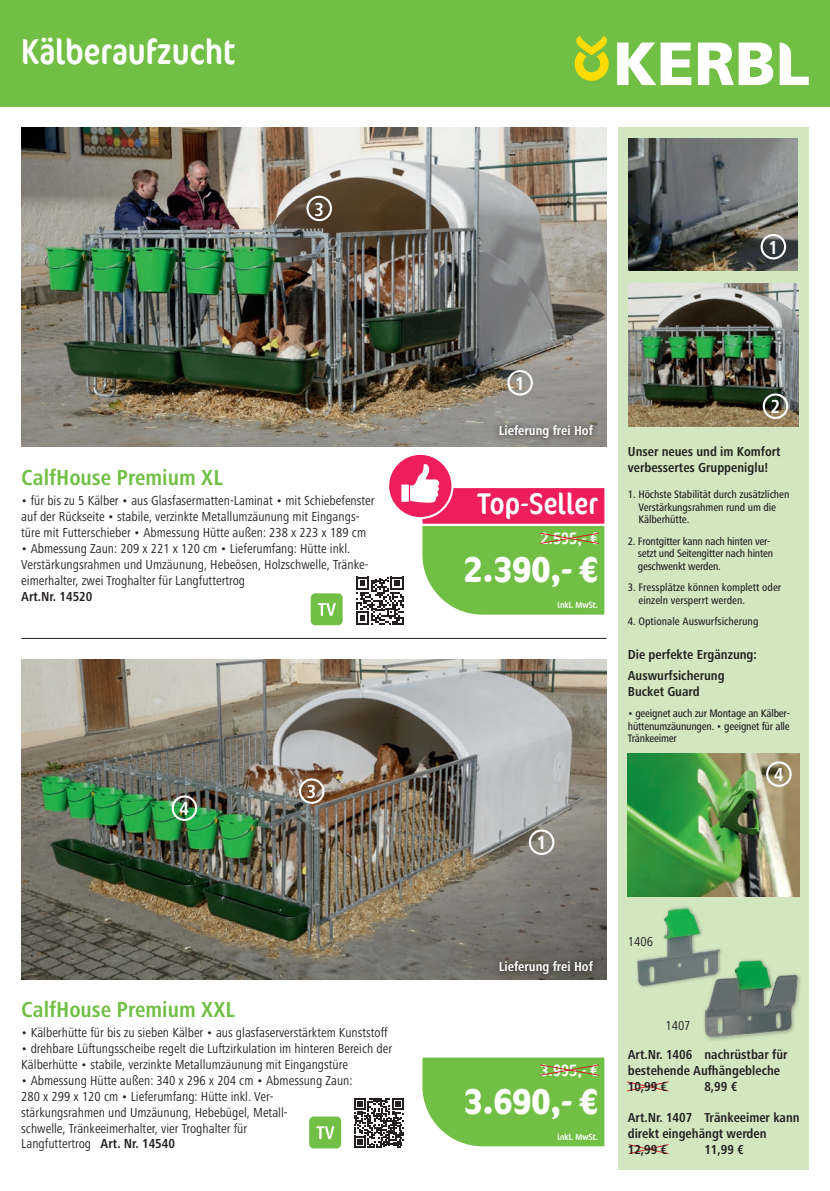
<style>
.page{position:relative;width:830px;height:1191px;background:#fff}
.page>*{position:absolute;margin:0;border:0;box-sizing:border-box;transform-origin:0 0}
.t1{font:700 condensed 36px "Cocon Offc Pro";color:#fff}
.t2{font:condensed 36px "Cocon Offc Pro";color:#fff}
.t3{font:condensed 30px "Cocon Offc Pro";color:#fff}
.t4{font:700 condensed 22.5px "Frutiger Next LTW1 G";color:#71bf44}
.t5{font:700 condensed 19.5px "Frutiger Next LTW1 G";color:#fff}
.t6{font:condensed 16.5px "Cocon Offc Pro";color:#fff}
.t7{font:condensed 13.5px/15.9px "Frutiger Next LTW1 G";color:#231f20}
.t8{font:700 condensed 13.5px/15.9px "Frutiger Next LTW1 G";color:#231f20}
.t9{font:700 condensed 13.5px "Frutiger Next LTW1 G";color:#fff}
.t10{font:500 condensed 11.25px/12.8px "Frutiger Next LTW1 G";letter-spacing:-.01em;color:#231f20}
.t11{font:condensed 9px "Cocon Offc Pro";color:#fff}
.s1{font-weight:700}
</style>
<div class="page">
<div style="left:0;top:0;width:829px;height:106px;background:#71bf44"></div>
<svg style="left:574px;top:36px;width:34px;height:45px"></svg>
<svg style="left:617px;top:43px;width:74px;height:42px"></svg>
<svg style="left:697px;top:43px;width:75px;height:42px"></svg>
<svg style="left:779px;top:43px;width:29px;height:42px"></svg>
<div style="left:617px;top:128px;width:191px;height:1041px;background:#d2e7c0"></div>
<img style="left:21px;top:659px;width:585px;height:320px">
<img style="left:21px;top:128px;width:585px;height:318px">
<img style="left:628px;top:138px;width:169px;height:132px">
<img style="left:628px;top:283px;width:169px;height:143px">
<div style="left:634px;top:905px;width:90px;height:84px;background:#231f20;opacity:.35"></div>
<img style="left:634px;top:906px;width:88px;height:81px">
<img style="left:627px;top:753px;width:171px;height:143px">
<img style="left:697px;top:955px;width:103px;height:86px">
<hr style="left:21px;top:638px;width:585px;height:1px;background:#231f20">
<svg style="left:356px;top:576px;width:48px;height:49px"></svg>
<div style="left:310px;top:593px;width:32px;height:32px;background:#71bf44;border-radius:5px"></div>
<svg style="left:318px;top:603px;width:18px;height:13px"></svg>
<div style="left:760px;top:234px;width:25px;height:25px;border:2px solid #fff;border-radius:50%"></div>
<div style="left:762px;top:393px;width:25px;height:26px;border:2px solid #fff;border-radius:50%"></div>
<div style="left:306px;top:196px;width:26px;height:25px;border:2px solid #fff;border-radius:50%"></div>
<div style="left:299px;top:778px;width:25px;height:26px;border:2px solid #fff;border-radius:50%"></div>
<div style="left:171px;top:795px;width:26px;height:26px;border:2px solid #fff;border-radius:50%"></div>
<div style="left:765px;top:761px;width:26px;height:26px;border:2px solid #fff;border-radius:50%"></div>
<div style="left:507px;top:370px;width:25px;height:25px;border:2px solid #fff;border-radius:50%"></div>
<div style="left:528px;top:829px;width:26px;height:26px;border:2px solid #fff;border-radius:50%"></div>
<div style="left:492px;top:418px;width:108px;height:27px;background:#231f20;opacity:.53"></div>
<div style="left:492px;top:954px;width:108px;height:27px;background:#231f20;opacity:.53"></div>
<svg style="left:422px;top:526px;width:183px;height:89px;background:#79c14e"></svg>
<svg style="left:354px;top:1098px;width:49px;height:50px"></svg>
<div style="left:309px;top:1116px;width:32px;height:32px;background:#71bf44;border-radius:5px"></div>
<svg style="left:316px;top:1126px;width:18px;height:13px"></svg>
<svg style="left:422px;top:1057px;width:183px;height:90px;background:#7ac250"></svg>
<svg style="left:627px;top:1081px;width:42px;height:10px"></svg>
<svg style="left:628px;top:1144px;width:41px;height:10px"></svg>
<div style="left:420px;top:486px;width:186px;height:40px;background:#ee1e5b;border:2px solid #fff"></div>
<div style="left:388px;top:454px;width:64px;height:64px;background:#ee1e5b;border-radius:50%"></div>
<div style="left:387px;top:453px;width:66px;height:66px;border:2px solid #fff;border-radius:50%"></div>
<svg style="left:401px;top:464px;width:38px;height:39px"></svg>
<h1 class="t2" style="left:21px;top:27px;width:215px">Kälberaufzucht</h1>
<h3 class="t5" style="left:314px;top:198px;width:11px">3</h3>
<h3 class="t4" style="left:21px;top:464px;width:203px">CalfHouse Premium XL</h3>
<p class="t7" style="left:21px;top:492px;width:355px">• für bis zu 5 Kälber • aus Glasfasermatten-Laminat • mit Schiebefenster auf der Rückseite • stabile, verzinkte Metallumzäunung mit Eingangs&shy;türe mit Futterschieber • Abmessung Hütte außen: 238 x 223 x 189 cm</p>
<p class="t7" style="left:21px;top:540px;width:349px">• Abmessung Zaun: 209 x 221 x 120 cm • Lieferumfang: Hütte inkl.<br>Verstärkungsrahmen und Umzäunung, Hebeösen, Holzschwelle, Tränke&shy;eimerhalter, zwei Troghalter für Langfuttertrog</p>
<p class="t8" style="left:21px;top:588px;width:73px">Art.Nr. 14520</p>
<h3 class="t5" style="left:179px;top:797px;width:11px">4</h3>
<h3 class="t5" style="left:307px;top:780px;width:11px">3</h3>
<h3 class="t4" style="left:21px;top:996px;width:215px">CalfHouse Premium XXL</h3>
<p class="t7" style="left:21px;top:1024px;width:368px">• Kälberhütte für bis zu sieben Kälber • aus glasfaserverstärktem Kunststoff</p>
<p class="t7" style="left:21px;top:1040px;width:372px">• drehbare Lüftungsscheibe regelt die Luftzirkulation im hinteren Bereich der<br>Kälberhütte • stabile, verzinkte Metallumzäunung mit Eingangstüre</p>
<p class="t7" style="left:21px;top:1072px;width:333px">• Abmessung Hütte außen: 340 x 296 x 204 cm • Abmessung Zaun:<br>280 x 299 x 120 cm • Lieferumfang: Hütte inkl. Ver&shy;stärkungsrahmen und Umzäunung, Hebebügel, Metall-<br>schwelle, Tränkeeimerhalter, vier Troghalter für<br>Langfuttertrog <span class="s1">Art. Nr. 14540</span></p>
<h3 class="t5" style="left:768px;top:236px;width:11px">1</h3>
<h3 class="t5" style="left:515px;top:372px;width:11px">1</h3>
<p class="t9" style="left:498px;top:423px;width:95px">Lieferung frei Hof</p>
<h2 class="t3" style="left:477px;top:483px;width:122px">Top-Seller</h2>
<p class="t6" style="left:540px;top:527px;width:59px">2.595,- €</p>
<h1 class="t1" style="left:463px;top:544px;width:136px">2.390,- €</h1>
<p class="t11" style="left:557px;top:599px;width:42px">inkl. MwSt.</p>
<h3 class="t5" style="left:536px;top:831px;width:11px">1</h3>
<h3 class="t5" style="left:770px;top:396px;width:11px">2</h3>
<p class="t8" style="left:627px;top:444px;width:154px">Unser neues und im Komfort verbessertes Gruppeniglu!</p>
<p class="t10" style="left:638px;top:488px;width:152px;text-indent:-11px">1. Höchste Stabilität durch zusätzlichen<br>Verstärkungsrahmen rund um die<br>Kälberhütte.</p>
<p class="t10" style="left:637px;top:534px;width:137px;text-indent:-10px">2. Frontgitter kann nach hinten ver&shy;setzt und Seitengitter nach hinten geschwenkt werden.</p>
<p class="t10" style="left:638px;top:581px;width:144px;text-indent:-11px">3. Fressplätze können komplett oder einzeln versperrt werden.</p>
<p class="t10" style="left:627px;top:615px;width:132px">4. Optionale Auswurfsicherung</p>
<p class="t8" style="left:627px;top:645px;width:130px;line-height:20.2px">Die perfekte Ergänzung:<br>Auswurfsicherung</p>
<p class="t8" style="left:627px;top:683px;width:73px">Bucket Guard</p>
<p class="t10" style="left:627px;top:706px;width:164px;text-align:justify">• geeignet auch zur Montage an Kälber&shy;hüttenumzäunungen. • geeignet für alle Tränkeeimer</p>
<h3 class="t5" style="left:773px;top:763px;width:11px">4</h3>
<p class="t9" style="left:498px;top:958px;width:95px">Lieferung frei Hof</p>
<p class="t6" style="left:540px;top:1058px;width:59px">3.995,- €</p>
<h1 class="t1" style="left:463px;top:1075px;width:136px">3.690,- €</h1>
<p class="t11" style="left:557px;top:1130px;width:42px">inkl. MwSt.</p>
<p class="t7" style="left:627px;top:933px;width:27px">1406</p>
<p class="t7" style="left:665px;top:1017px;width:27px">1407</p>
<p class="t8" style="left:627px;top:1046px;width:161px">Art.Nr. 1406 nachrüstbar für bestehende Aufhängebleche<br>10,99 €</p>
<p class="t8" style="left:704px;top:1078px;width:34px">8,99 €</p>
<p class="t8" style="left:627px;top:1110px;width:173px">Art.Nr. 1407 Tränkeeimer kann direkt eingehängt werden<br>12,99 €</p>
<p class="t8" style="left:704px;top:1142px;width:41px">11,99 €</p>
</div>
